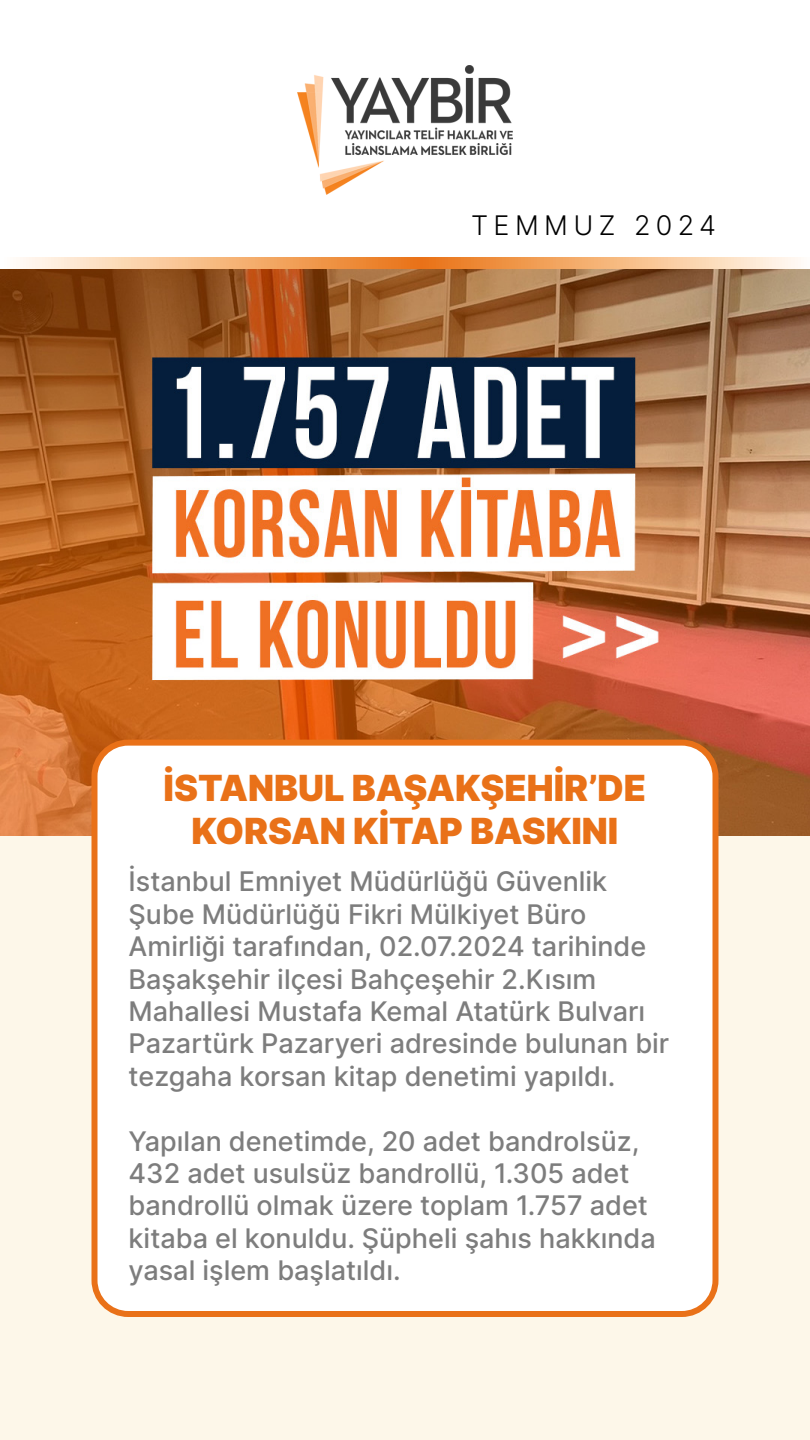
<style>
.page{position:relative;width:810px;height:1440px;background:#fff}
.page>*{position:absolute;margin:0;border:0;box-sizing:border-box;transform-origin:0 0}
.t1{font:900 36px/43.2px "Inter";color:#e97118;text-align:center}
.t2{font:500 27px/32.4px "Inter";color:#7d7d7d}
.t3{font:300 27px "Inter";letter-spacing:.2em;color:#000}
</style>
<div class="page">
<div style="left:0;top:586px;width:809px;height:854px;background:#fdf7e9"></div>
<img style="left:298px;top:65px;width:214px;height:130px">
<svg style="left:20px;top:257px;width:781px;height:2px;background:#f5b780"></svg>
<svg style="left:0;top:259px;width:810px;height:11px;background:#ecb17d"></svg>
<img style="left:0;top:270px;width:810px;height:565px">
<div style="left:94px;top:743px;width:622px;height:571px;background:#fff;border-radius:34px"></div>
<div style="left:92px;top:740px;width:626px;height:577px;border:6px solid #e97118;border-radius:34px"></div>
<p class="t3" style="left:471px;top:205px;width:247px">TEMMUZ 2024</p>
<h1 class="t1" style="left:164px;top:765px;width:484px">İSTANBUL BAŞAKŞEHİR’DE<br>KORSAN KİTAP BASKINI</h1>
<p class="t2" style="left:129px;top:865px;width:542px">İstanbul Emniyet Müdürlüğü Güvenlik Şube Müdürlüğü Fikri Mülkiyet Büro Amirliği tarafından, 02.07.2024 tarihinde Başakşehir ilçesi Bahçeşehir 2.Kısım Mahallesi Mustafa Kemal Atatürk Bulvarı Pazartürk Pazaryeri adresinde bulunan bir tezgaha korsan kitap denetimi yapıldı.</p>
<p class="t2" style="left:129px;top:1124px;width:529px">Yapılan denetimde, 20 adet bandrolsüz, 432 adet usulsüz bandrollü, 1.305 adet bandrollü olmak üzere toplam 1.757 adet kitaba el konuldu. Şüpheli şahıs hakkında yasal işlem başlatıldı.</p>
</div>
